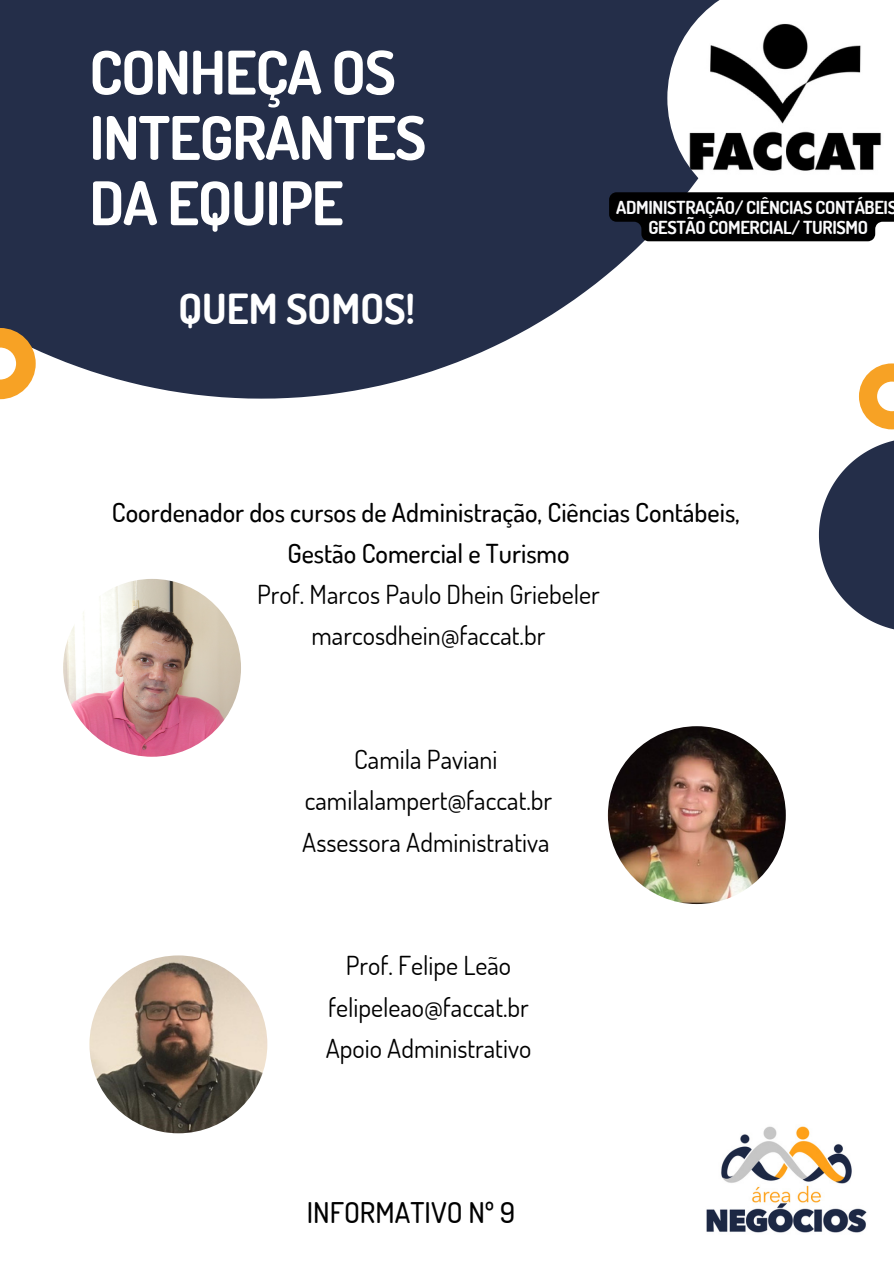
<style>
.page{position:relative;width:894px;height:1264px;background:#fff}
.page>*{position:absolute;margin:0;border:0;box-sizing:border-box;transform-origin:0 0}
.t1{font:700 60px/65.2px "Dosis";letter-spacing:-.02em;color:#fff}
.t2{font:700 41.4px "Dosis";color:#fff}
.t3{font:500 28.5px "Dosis";color:#000}
.t4{font:26.1px "Dosis";color:#000}
.t5{font:500 26.1px "Dosis";color:#000}
.t6{font:700 18px "Dosis";letter-spacing:-.02em;color:#fafafb}
</style>
<div class="page">
<svg style="left:0;top:0;width:804px;height:398px;fill:#242e49"></svg>
<img style="left:667px;top:0;width:214px;height:192px">
<img style="left:706px;top:1126px;width:161px;height:107px">
<svg style="left:0;top:328px;width:36px;height:71px"></svg>
<svg style="left:859px;top:363px;width:34px;height:66px"></svg>
<img style="left:63px;top:579px;width:178px;height:177px;border-radius:50%">
<img style="left:607px;top:726px;width:178px;height:178px;border-radius:50%">
<img style="left:89px;top:955px;width:178px;height:178px;border-radius:50%">
<svg style="left:609px;top:192px;width:284px;height:49px;background:#09090a"></svg>
<svg style="left:818px;top:440px;width:75px;height:189px"></svg>
<p class="t1" style="left:89px;top:38px;width:338px">CONHEÇA OS<br>INTEGRANTES</p>
<p class="t1" style="left:89px;top:169px;width:255px">DA EQUIPE</p>
<p class="t2" style="left:178px;top:281px;width:238px">QUEM SOMOS!</p>
<p class="t6" style="left:616px;top:196px;width:282px">ADMINISTRAÇÃO/ CIÊNCIAS CONTÁBEIS</p>
<p class="t6" style="left:648px;top:215px;width:221px">GESTÃO COMERCIAL/ TURISMO</p>
<p class="t5" style="left:112px;top:495px;width:629px">Coordenador dos cursos de Administração, Ciências Contábeis,</p>
<p class="t5" style="left:287px;top:536px;width:284px">Gestão Comercial e Turismo</p>
<p class="t4" style="left:257px;top:577px;width:344px">Prof. Marcos Paulo Dhein Griebeler</p>
<p class="t4" style="left:311px;top:618px;width:235px">marcosdhein@faccat.br</p>
<p class="t4" style="left:354px;top:742px;width:145px">Camila Paviani</p>
<p class="t4" style="left:305px;top:783px;width:249px">camilalampert@faccat.br</p>
<p class="t4" style="left:302px;top:824px;width:249px">Assessora Administrativa</p>
<p class="t4" style="left:346px;top:948px;width:167px">Prof. Felipe Leão</p>
<p class="t4" style="left:328px;top:989px;width:202px">felipeleao@faccat.br</p>
<p class="t4" style="left:325px;top:1031px;width:207px">Apoio Administrativo</p>
<p class="t3" style="left:307px;top:1193px;width:210px">INFORMATIVO Nº 9</p>
</div>
